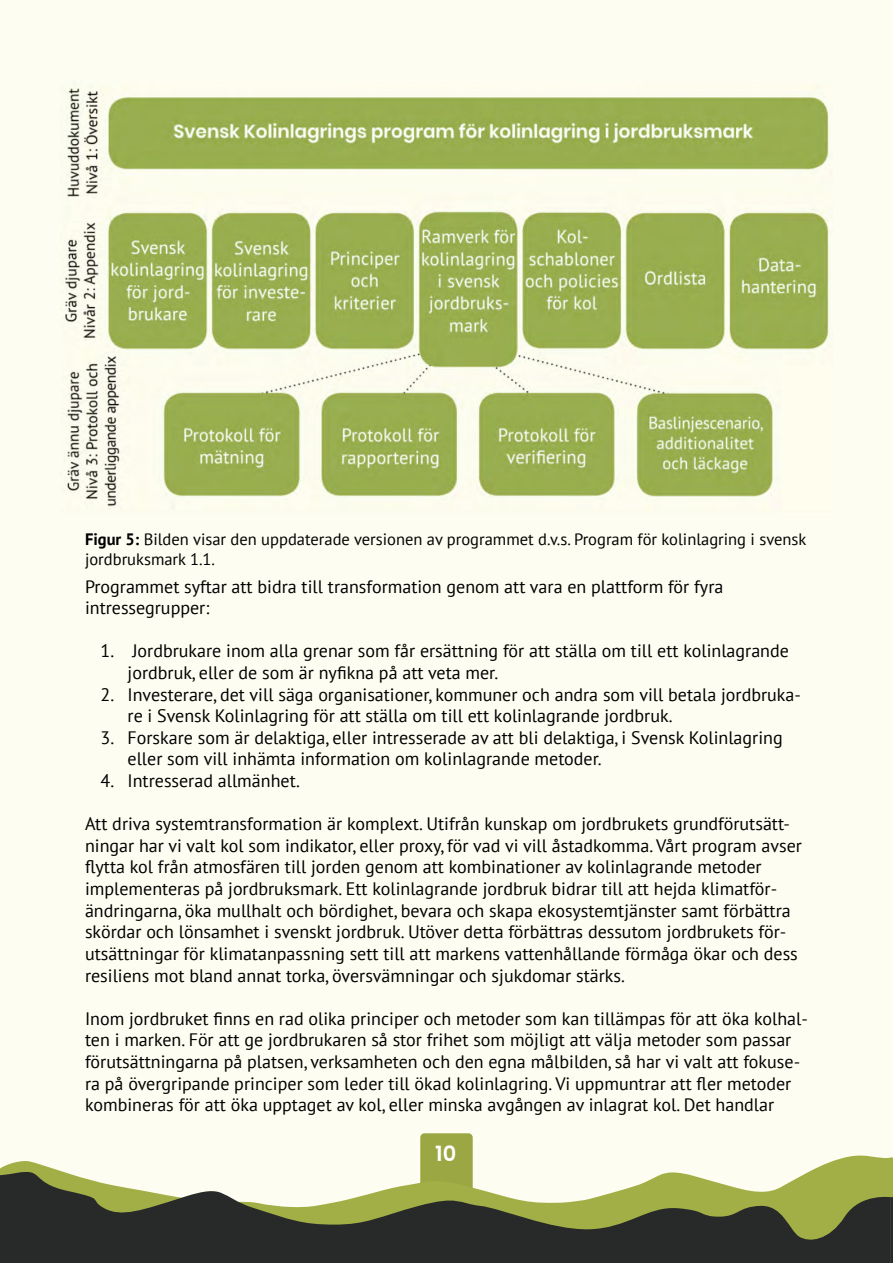
<style>
.page{position:relative;width:893px;height:1263px;background:#fefdf1}
.page>*{position:absolute;margin:0;border:0;box-sizing:border-box;transform-origin:0 0}
.t1{font:600 21px "Poppins";color:#fff}
.t2{font:18px/21.6px "PT Sans";color:#000}
.t3{font:16.5px/19.8px "PT Sans";color:#000}
.s1{font-weight:700}
</style>
<div class="page">
<svg style="left:420px;top:1133px;width:53px;height:22px"></svg>
<svg style="left:0;top:1155px;width:891px;height:17px"></svg>
<svg style="left:0;top:1172px;width:891px;height:91px;fill:#282929"></svg>
<svg style="left:891px;top:1157px;width:2px;height:106px"></svg>
<img style="left:65px;top:88px;width:765px;height:419px">
<p class="t3" style="left:85px;top:529px;width:723px"><span class="s1">Figur 5:</span> Bilden visar den uppdaterade versionen av programmet d.v.s. Program för kolinlagring i svensk jordbruksmark 1.1.</p>
<p class="t2" style="left:85px;top:575px;width:640px">Programmet syftar att bidra till transformation genom att vara en plattform för fyra intressegrupper:</p>
<p class="t2" style="left:128px;top:640px;width:663px;text-indent:-27px">1. Jordbrukare inom alla grenar som får ersättning för att ställa om till ett kolinlagrande jordbruk, eller de som är nyfikna på att veta mer.</p>
<p class="t2" style="left:128px;top:683px;width:675px;text-indent:-27px">2. Investerare, det vill säga organisationer, kommuner och andra som vill betala jordbruka&shy;re i Svensk Kolinlagring för att ställa om till ett kolinlagrande jordbruk.</p>
<p class="t2" style="left:128px;top:726px;width:657px;text-indent:-27px">3. Forskare som är delaktiga, eller intresserade av att bli delaktiga, i Svensk Kolinlagring eller som vill inhämta information om kolinlagrande metoder.</p>
<p class="t2" style="left:101px;top:769px;width:201px">4. Intresserad allmänhet.</p>
<p class="t2" style="left:85px;top:813px;width:718px">Att driva systemtransformation är komplext. Utifrån kunskap om jordbrukets grundförutsätt&shy;ningar har vi valt kol som indikator, eller proxy, för vad vi vill åstadkomma. Vårt program avser flytta kol från atmosfären till jorden genom att kombinationer av kolinlagrande metoder implementeras på jordbruksmark. Ett kolinlagrande jordbruk bidrar till att hejda klimatför&shy;ändringarna, öka mullhalt och bördighet, bevara och skapa ekosystemtjänster samt förbättra skördar och lönsamhet i svenskt jordbruk. Utöver detta förbättras dessutom jordbrukets för&shy;utsättningar för klimatanpassning sett till att markens vattenhållande förmåga ökar och dess resiliens mot bland annat torka, översvämningar och sjukdomar stärks.</p>
<p class="t2" style="left:85px;top:1007px;width:724px">Inom jordbruket finns en rad olika principer och metoder som kan tillämpas för att öka kolhal&shy;ten i marken. För att ge jordbrukaren så stor frihet som möjligt att välja metoder som passar förutsättningarna på platsen, verksamheten och den egna målbilden, så har vi valt att fokuse&shy;ra på övergripande principer som leder till ökad kolinlagring. Vi uppmuntrar att fler metoder kombineras för att öka upptaget av kol, eller minska avgången av inlagrat kol. Det handlar</p>
<p class="t1" style="left:435px;top:1142px;width:23px">10</p>
</div>
